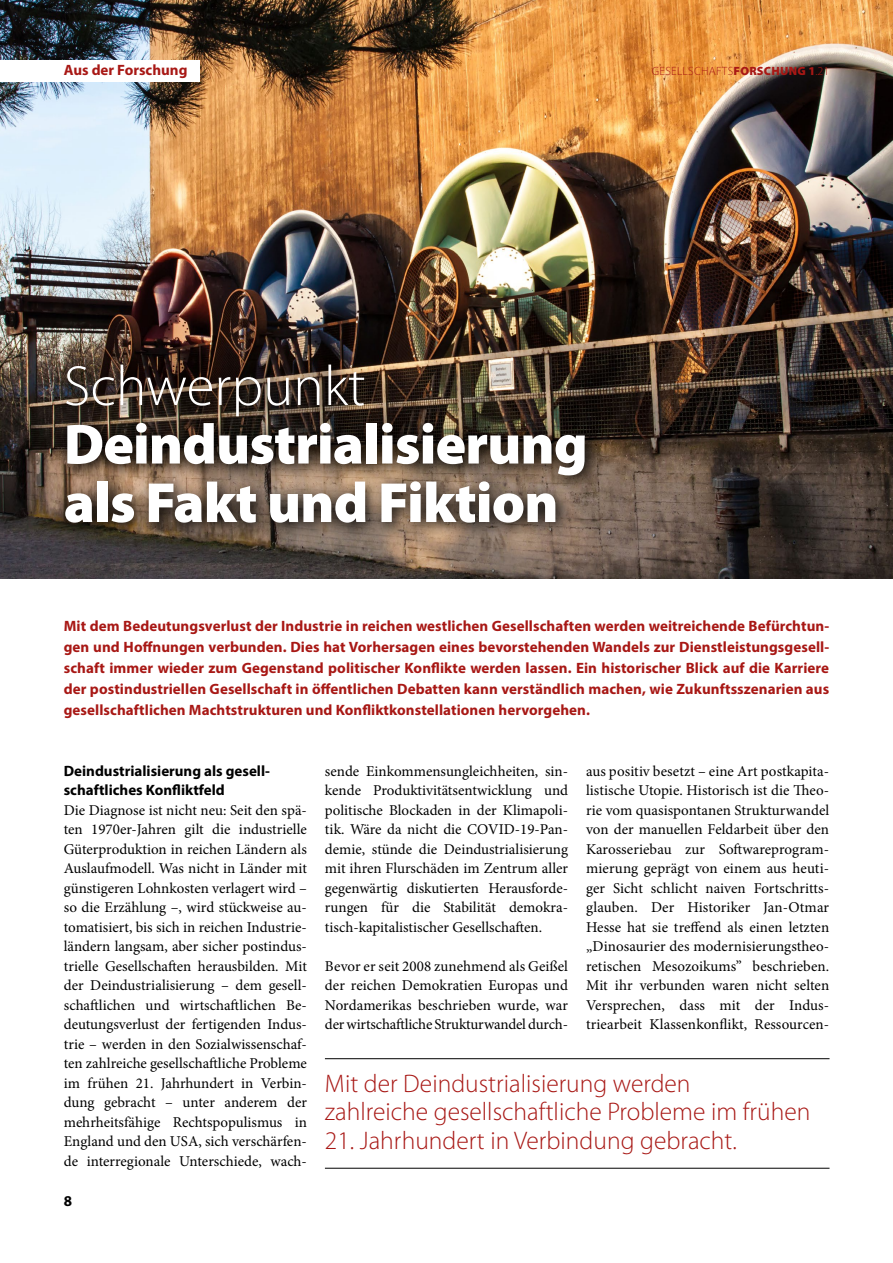
<style>
.page{position:relative;width:893px;height:1263px;background:#fff}
.page>*{position:absolute;margin:0;border:0;box-sizing:border-box;transform-origin:0 0}
.t1{font:900 57px/58.5px "Myriad Pro";letter-spacing:-.015em;color:#fff}
.t2{font:300 57px "Myriad Pro";color:#fff}
.t3{font:300 25.5px/28.5px "Myriad Pro";color:#a81815}
.t4{font:15px/19.5px "Minion Pro";color:#000;text-align:justify}
.t5{font:700 15px/21px "Myriad Pro";letter-spacing:.005em;color:#a81815;text-align:justify}
.t6{font:700 15px/19.5px "Myriad Pro";color:#000}
.t7{font:900 12px "Myriad Pro";letter-spacing:.02em;color:#a81815}
.t8{font:300 12px "Myriad Pro";color:#a81815}
.s1{font-weight:300}
</style>
<div class="page">
<img style="left:0;top:0;width:893px;height:578px">
<hr style="left:325px;top:1058px;width:504px;height:1px;background:#000">
<hr style="left:325px;top:1168px;width:504px;height:1px;background:#000">
<div style="left:0;top:60px;width:199px;height:22px;background:#fff"></div>
<svg style="left:55px;top:355px;width:547px;height:184px;background:#4e3f33"></svg>
<p class="t5" style="left:64px;top:59px;width:125px">Aus der Forschung</p>
<p class="t8" style="left:652px;top:64px;width:15px">Gesells</p>
<p class="t7" style="left:694px;top:63px;width:137px"><span class="s1">chafts</span>forschung 1<span class="s1">.21</span></p>
<h1 class="t2" style="left:64px;top:352px;width:303px">Schwerpunkt</h1>
<h1 class="t1" style="left:64px;top:413px;width:525px">Deindustrialisierung als Fakt und Fiktion</h1>
<p class="t5" style="left:64px;top:615px;width:767px">Mit dem Bedeutungsverlust der Industrie in reichen westlichen Gesellschaften werden weitreichende Befürchtun&shy;gen und Hoffnungen verbunden. Dies hat Vorhersagen eines bevorstehenden Wandels zur Dienstleistungsgesell&shy;schaft immer wieder zum Gegenstand politischer Konflikte werden lassen. Ein historischer Blick auf die Karriere der postindustriellen Gesellschaft in öffentlichen Debatten kann verständlich machen, wie Zukunftsszenarien aus gesellschaftlichen Machtstrukturen und Konfliktkonstellationen hervorgehen.</p>
<p class="t6" style="left:64px;top:760px;width:208px">Deindustrialisierung als gesell&shy;schaftliches Konfliktfeld</p>
<p class="t4" style="left:64px;top:800px;width:245px">Die Diagnose ist nicht neu: Seit den spä&shy;ten 1970er-Jahren gilt die industrielle Güterproduktion in reichen Ländern als Auslaufmodell. Was nicht in Länder mit günstigeren Lohnkosten verlagert wird – so die Erzählung –, wird stückweise au&shy;tomatisiert, bis sich in reichen Industrie&shy;ländern langsam, aber sicher postindus&shy;trielle Gesellschaften herausbilden. Mit der Deindustrialisierung – dem gesell&shy;schaftlichen und wirtschaftlichen Be&shy;deutungsverlust der fertigenden Indus&shy;trie – werden in den Sozialwissenschaf&shy;ten zahlreiche gesellschaftliche Probleme im frühen 21. Jahrhundert in Verbin&shy;dung gebracht – unter anderem der mehrheitsfähige Rechtspopulismus in England und den USA, sich verschärfen&shy;de interregionale Unterschiede, wach-</p>
<p class="t6" style="left:64px;top:1191px;width:10px">8</p>
<p class="t4" style="left:325px;top:761px;width:245px">sende Einkommensungleichheiten, sin&shy;kende Produktivitätsentwicklung und politische Blockaden in der Klimapoli&shy;tik. Wäre da nicht die COVID-19-Pan&shy;demie, stünde die Deindustrialisierung mit ihren Flurschäden im Zentrum aller gegenwärtig diskutierten Herausforde&shy;rungen für die Stabilität demokra&shy;tisch-kapitalistischer Gesellschaften.</p>
<p class="t4" style="left:325px;top:956px;width:245px">Bevor er seit 2008 zunehmend als Geißel der reichen Demokratien Europas und Nordamerikas beschrieben wurde, war der wirtschaftliche Strukturwandel durch-</p>
<p class="t4" style="left:586px;top:761px;width:245px">aus positiv besetzt – eine Art postkapita&shy;listische Utopie. Historisch ist die Theo&shy;rie vom quasispontanen Strukturwandel von der manuellen Feldarbeit über den Karosseriebau zur Softwareprogram&shy;mierung geprägt von einem aus heuti&shy;ger Sicht schlicht naiven Fortschritts&shy;glauben. Der Historiker Jan-Otmar Hesse hat sie treffend als einen letzten „Dinosaurier des modernisierungstheo&shy;retischen Mesozoikums” beschrieben.<br>Mit ihr verbunden waren nicht selten Versprechen, dass mit der Indus&shy;triearbeit Klassenkonflikt, Ressourcen-</p>
<h2 class="t3" style="left:325px;top:1069px;width:487px">Mit der Deindustrialisierung werden<br>zahlreiche gesellschaftliche Probleme im frühen</h2>
<h2 class="t3" style="left:325px;top:1126px;width:413px">21. Jahrhundert in Verbindung gebracht.</h2>
</div>
